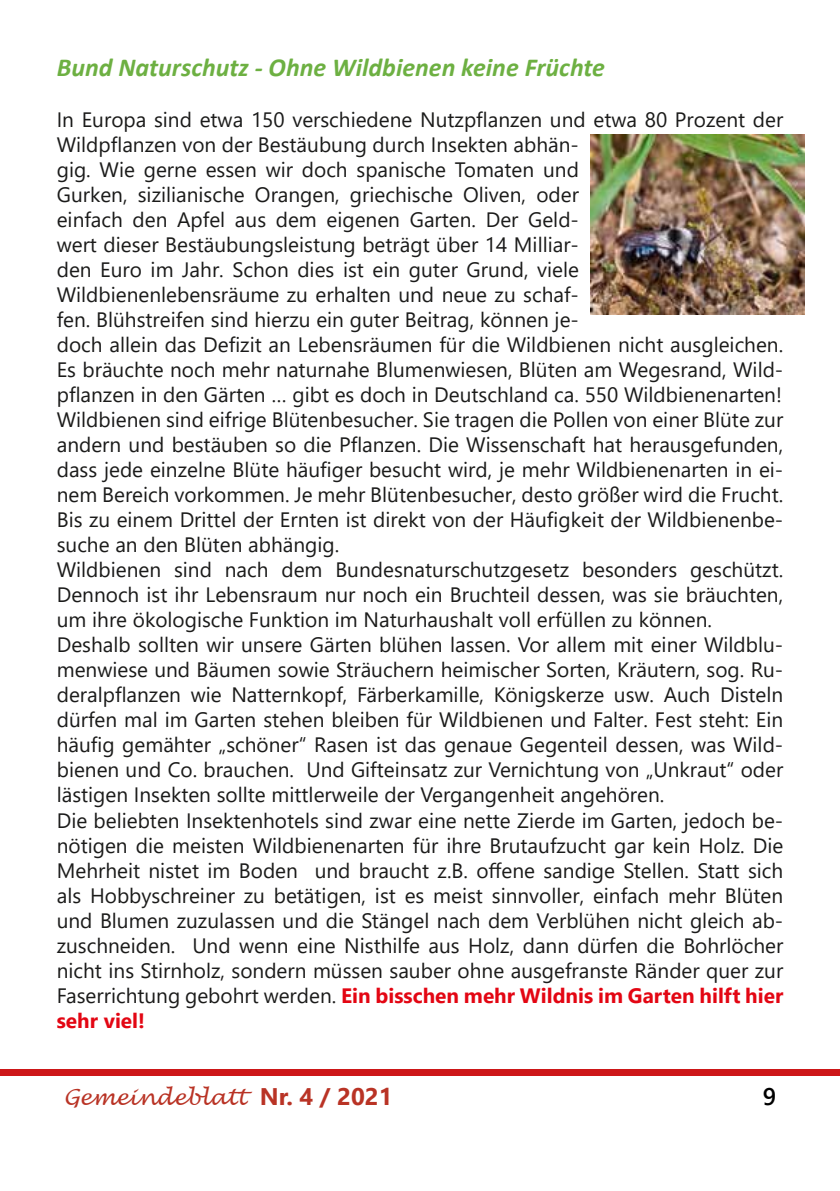
<style>
.page{position:relative;width:840px;height:1191px;background:#fff}
.page>*{position:absolute;margin:0;border:0;box-sizing:border-box;transform-origin:0 0}
.t1{font:italic 700 26px "Calibri";color:#6db042}
.t2{font:600 24px "Segoe UI";color:#000}
.t3{font:italic 22px "Lucida Handwriting";color:#b93325}
.t4{font:20.8px/25px "Segoe UI";color:#1b1b1a}
.s1{font-weight:700;color:#e30613}
.s2{font-family:"Segoe UI";font-weight:700;font-style:normal;font-size:24px}
</style>
<div class="page">
<div style="left:0;top:1069px;width:839px;height:6px;background:#cd1719"></div>
<img style="left:590px;top:135px;width:213px;height:179px">
<p class="t1" style="left:57px;top:49px;width:549px">Bund Naturschutz - Ohne Wildbienen keine Früchte</p>
<p class="t4" style="left:57px;top:105px;width:727px">In Europa sind etwa 150 verschiedene Nutzpflanzen und etwa 80 Prozent der Wildpflanzen von der Bestäubung durch Insekten abhän-<br>gig. Wie gerne essen wir doch spanische Tomaten und<br>Gurken, sizilianische Orangen, griechische Oliven, oder<br>einfach den Apfel aus dem eigenen Garten. Der Geld-<br>wert dieser Bestäubungsleistung beträgt über 14 Milliar-<br>den Euro im Jahr. Schon dies ist ein guter Grund, viele Wildbienenlebensräume zu erhalten und neue zu schaf-<br>fen. Blühstreifen sind hierzu ein guter Beitrag, können je-<br>doch allein das Defizit an Lebensräumen für die Wildbienen nicht ausgleichen.<br>Es bräuchte noch mehr naturnahe Blumenwiesen, Blüten am Wegesrand, Wild&shy;pflanzen in den Gärten … gibt es doch in Deutschland ca. 550 Wildbienenarten!<br>Wildbienen sind eifrige Blütenbesucher. Sie tragen die Pollen von einer Blüte zur andern und bestäuben so die Pflanzen. Die Wissenschaft hat herausgefunden, dass jede einzelne Blüte häufiger besucht wird, je mehr Wildbienenarten in ei&shy;nem Bereich vorkommen. Je mehr Blütenbesucher, desto größer wird die Frucht.<br>Bis zu einem Drittel der Ernten ist direkt von der Häufigkeit der Wildbienenbe&shy;suche an den Blüten abhängig.<br>Wildbienen sind nach dem Bundesnaturschutzgesetz besonders geschützt.<br>Dennoch ist ihr Lebensraum nur noch ein Bruchteil dessen, was sie bräuchten, um ihre ökologische Funktion im Naturhaushalt voll erfüllen zu können.<br>Deshalb sollten wir unsere Gärten blühen lassen. Vor allem mit einer Wildblu&shy;menwiese und Bäumen sowie Sträuchern heimischer Sorten, Kräutern, sog. Ru&shy;deralpflanzen wie Natternkopf, Färberkamille, Königskerze usw. Auch Disteln dürfen mal im Garten stehen bleiben für Wildbienen und Falter. Fest steht: Ein häufig gemähter „schöner“ Rasen ist das genaue Gegenteil dessen, was Wild&shy;bienen und Co. brauchen. Und Gifteinsatz zur Vernichtung von „Unkraut“ oder lästigen Insekten sollte mittlerweile der Vergangenheit angehören.<br>Die beliebten Insektenhotels sind zwar eine nette Zierde im Garten, jedoch be&shy;nötigen die meisten Wildbienenarten für ihre Brutaufzucht gar kein Holz. Die Mehrheit nistet im Boden und braucht z.B. offene sandige Stellen. Statt sich als Hobbyschreiner zu betätigen, ist es meist sinnvoller, einfach mehr Blüten und Blumen zuzulassen und die Stängel nach dem Verblühen nicht gleich ab&shy;zuschneiden. Und wenn eine Nisthilfe aus Holz, dann dürfen die Bohrlöcher nicht ins Stirnholz, sondern müssen sauber ohne ausgefranste Ränder quer zur Faserrichtung gebohrt werden. <span class="s1">Ein bisschen mehr Wildnis im Garten hilft hier sehr viel!</span></p>
<p class="t3" style="left:63px;top:1083px;width:330px">Gemeindeblatt <span class="s2">Nr. 4 / 2021</span></p>
<p class="t2" style="left:762px;top:1073px;width:15px">9</p>
</div>
